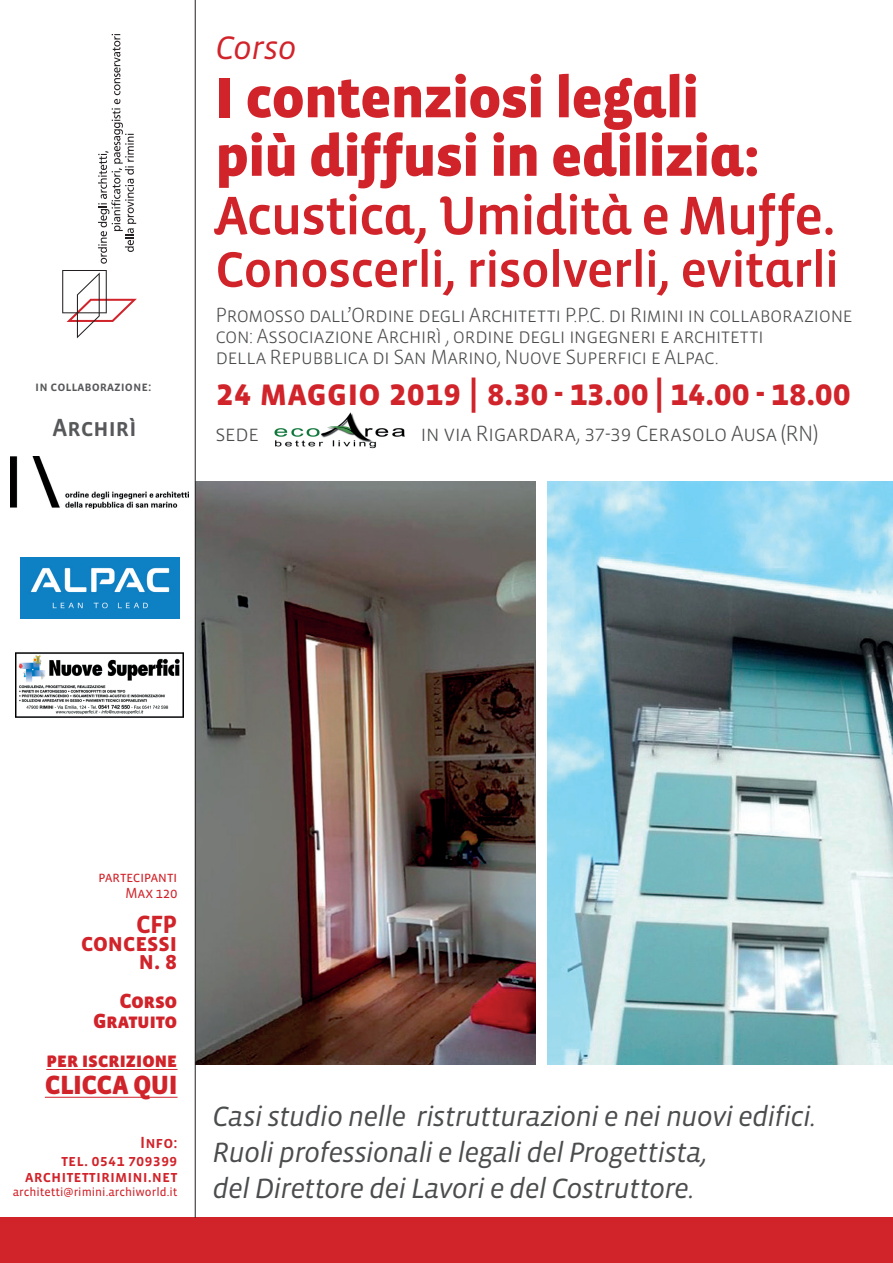
<style>
.page{position:relative;width:893px;height:1263px;background:#fff}
.page>*{position:absolute;margin:0;border:0;box-sizing:border-box;transform-origin:0 0}
.t1{font:900 58.5px/58.5px "Vista Sans Alt";letter-spacing:-.02em;color:#d1232a}
.t2{font:55.5px "Vista Sans Alt Med";letter-spacing:-.035em;color:#d1232a}
.t3{font:51px "Vista Sans Alt Med";letter-spacing:-.025em;color:#d1232a}
.t4{font:37.5px "Vista Sans SC Bold";letter-spacing:-.02em;color:#d1232a}
.t5{font:33.3px "Vista Sans Alt Book Ita";letter-spacing:-.02em;color:#d1232a}
.t6{font:italic 28.5px/36.2px "Vista Sans";letter-spacing:-.03em;color:#4b4c4d}
.t7{font:27px "Vista Sans SC Black";letter-spacing:-.025em;color:#d1232a}
.t8{font:25.5px/18px "Vista Sans SC Bold";letter-spacing:-.03em;color:#d1232a;text-align:right}
.t9{font:25.35px "Vista Sans SC Med";letter-spacing:-.02em;color:#57585a}
.t10{font:22.5px "Vista Sans SC Light";letter-spacing:-.02em;color:#4b4c4d}
.t11{font:21px/21px "Vista Sans SC Light";letter-spacing:-.03em;color:#4b4c4d}
.t12{font:21px/19.5px "Vista Sans SC Black";letter-spacing:-.02em;color:#d1232a;text-align:right}
.t13{font:16.5px/18px "Vista Sans SC Med";color:#d1232a;text-align:right}
.t14{font:15px/15.9px "Vista Sans SC Book";letter-spacing:-.02em;color:#d1232a;text-align:right}
.t15{font:13.5px "Vista Sans SC Med";color:#57585a}
.t16{font:12px "Vista Sans Reg";color:#d1232a}
</style>
<div class="page">
<svg style="left:62px;top:270px;width:75px;height:68px"></svg>
<svg style="left:98px;top:34px;width:38px;height:230px"></svg>
<img style="left:274px;top:412px;width:131px;height:37px">
<hr style="left:46px;top:1069px;width:132px;height:1px;background:#d1232a">
<hr style="left:45px;top:1097px;width:133px;height:1px;background:#d1232a">
<div style="left:0;top:1217px;width:893px;height:46px;background:#d1232a"></div>
<img style="left:196px;top:481px;width:340px;height:583px">
<img style="left:547px;top:481px;width:346px;height:583px">
<hr style="left:195px;top:0;width:1px;height:1217px;background:#231f20">
<img style="left:15px;top:652px;width:169px;height:66px">
<img style="left:20px;top:557px;width:159px;height:62px">
<img style="left:11px;top:457px;width:177px;height:51px">
<p class="t15" style="left:35px;top:380px;width:118px">in collaborazione:</p>
<p class="t9" style="left:53px;top:415px;width:86px">Archirì</p>
<h3 class="t5" style="left:215px;top:31px;width:83px">Corso</h3>
<h1 class="t1" style="left:215px;top:69px;width:546px">I contenziosi legali più diffusi in edilizia:</h1>
<h2 class="t2" style="left:215px;top:187px;width:622px">Acustica, Umidità e Muffe.</h2>
<h3 class="t3" style="left:215px;top:244px;width:625px">Conoscerli, risolverli, evitarli</h3>
<p class="t11" style="left:215px;top:305px;width:639px">Promosso dall’Ordine degli Architetti P.P.C. di Rimini in collaborazione con: Associazione Archirì , ordine degli ingegneri e architetti<br>della Repubblica di San Marino, Nuove Superfici e Alpac.</p>
<h3 class="t4" style="left:215px;top:373px;width:637px">24 maggio 2019 | 8.30 - 13.00 | 14.00 - 18.00</h3>
<p class="t10" style="left:215px;top:421px;width:45px">sede</p>
<p class="t10" style="left:420px;top:421px;width:399px">in via Rigardara, 37-39 Cerasolo Ausa (RN)</p>
<p class="t14" style="left:98px;top:870px;width:81px">partecipanti<br>Max 120</p>
<p class="t8" style="left:81px;top:916px;width:98px">CFP concessi n. 8</p>
<p class="t12" style="left:93px;top:992px;width:86px">Corso<br>Gratuito</p>
<p class="t12" style="left:46px;top:1050px;width:133px">per iscrizione</p>
<p class="t7" style="left:45px;top:1071px;width:134px">CLICCA QUI</p>
<p class="t13" style="left:61px;top:1133px;width:118px">Info:<br>tel. 0541 709399</p>
<p class="t13" style="left:25px;top:1168px;width:154px">architettirimini.net</p>
<p class="t16" style="left:13px;top:1185px;width:166px">architetti@rimini.archiworld.it</p>
<h3 class="t6" style="left:213px;top:1099px;width:605px">Casi studio nelle ristrutturazioni e nei nuovi edifici.<br>Ruoli professionali e legali del Progettista,<br>del Direttore dei Lavori e del Costruttore.</h3>
</div>
